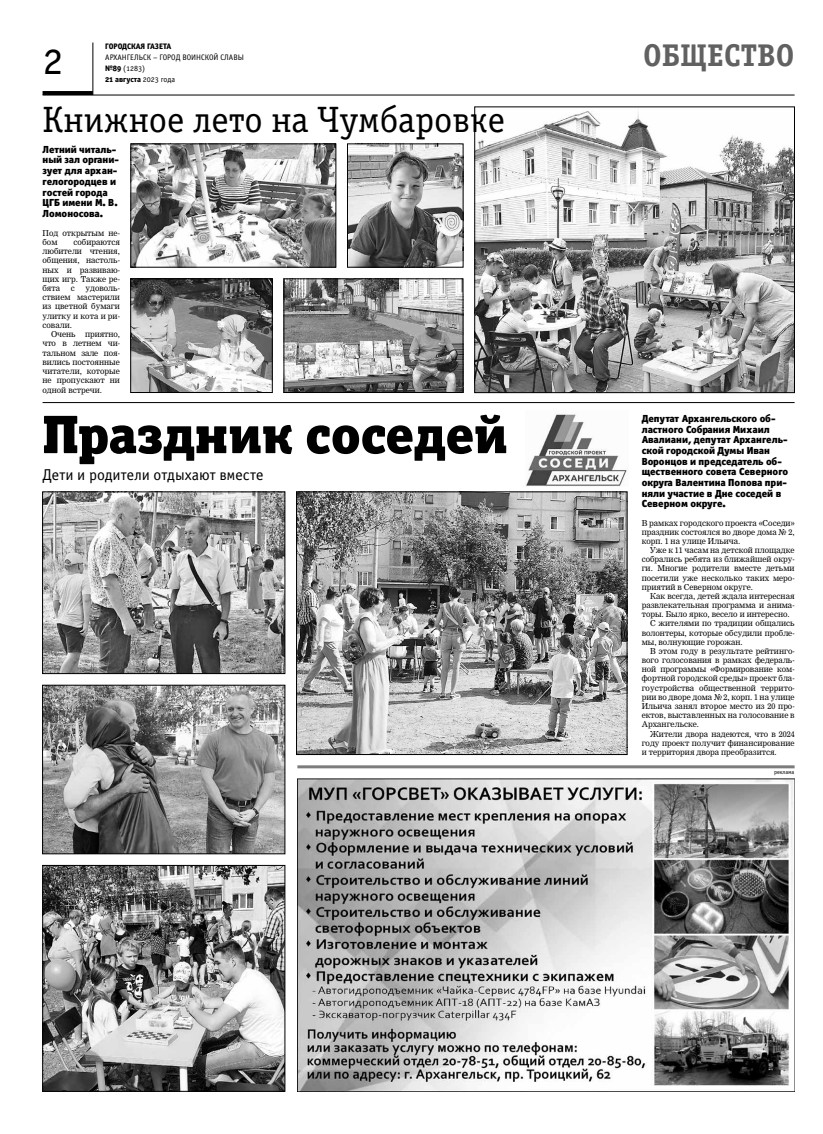
<style>
.page{position:relative;width:823px;height:1134px;background:#fff}
.page>*{position:absolute;margin:0;border:0;box-sizing:border-box;transform-origin:0 0}
.t1{font:54.3px "Officina Serif Black OSC";color:#000}
.t2{font:42px "Officina Serif Book OSC";color:#000}
.t3{font:36.8px "Officina Serif Book OSC";color:#000}
.t4{font:31.5px "Officina Serif Bold OSC";color:#616161}
.t5{font:15.8px "Officina Sans Book OSC";color:#000}
.t6{font:10.3px/10.7px "Officina Sans Black C";color:#000}
.t7{font:8px/9.2px "Nimrod Cyr";color:#000;text-align:justify}
.t8{font:8px/11px "Officina Sans Book OSC";color:#000}
.t9{font:8px "Officina Sans Extra Bold OSC";color:#000}
.t10{font:6px "Officina Sans Book OSC";letter-spacing:-.005em;color:#000}
.s1{font-family:"Officina Sans Extra Bold OSC"}
.s2{font-family:"Officina Sans Book OSC"}
</style>
<div class="page">
<hr style="left:93px;top:43px;width:1px;height:52px;background:#000">
<hr style="left:43px;top:95px;width:751px;height:1px;background:#000">
<hr style="left:43px;top:91px;width:50px;height:4px;background:#000">
<img style="left:297px;top:778px;width:497px;height:313px">
<hr style="left:297px;top:765px;width:497px;height:3px;background:#7c7c7c">
<img style="left:349px;top:146px;width:112px;height:119px">
<div style="left:347px;top:144px;width:116px;height:123px;border:1px solid #000"></div>
<img style="left:133px;top:146px;width:201px;height:119px">
<img style="left:44px;top:687px;width:239px;height:165px">
<div style="left:42px;top:685px;width:243px;height:169px;border:1px solid #000"></div>
<img style="left:45px;top:867px;width:238px;height:222px">
<div style="left:43px;top:865px;width:242px;height:226px;border:1px solid #000"></div>
<img style="left:298px;top:494px;width:326px;height:259px">
<div style="left:296px;top:492px;width:330px;height:263px;border:1px solid #000"></div>
<img style="left:132px;top:281px;width:138px;height:110px">
<div style="left:130px;top:279px;width:142px;height:114px;border:1px solid #000"></div>
<img style="left:476px;top:111px;width:316px;height:280px">
<div style="left:474px;top:107px;width:320px;height:286px;border:1px solid #000"></div>
<img style="left:44px;top:494px;width:239px;height:178px">
<div style="left:42px;top:492px;width:243px;height:182px;border:1px solid #000"></div>
<img style="left:285px;top:281px;width:176px;height:110px">
<div style="left:283px;top:279px;width:180px;height:114px;border:1px solid #000"></div>
<hr style="left:43px;top:402px;width:751px;height:1px;background:#000">
<img style="left:526px;top:414px;width:101px;height:72px">
<h2 class="t2" style="left:43px;top:37px;width:22px">2</h2>
<p class="t9" style="left:105px;top:41px;width:67px">Городская газета</p>
<p class="t8" style="left:105px;top:52px;width:140px">Архангельск – город вои нской славы <span class="s1">№89</span> (1283)</p>
<p class="t9" style="left:105px;top:74px;width:71px">21 августа <span class="s2">2023 года</span></p>
<h3 class="t3" style="left:43px;top:100px;width:464px">Книжное лето на Чумбаровке</h3>
<p class="t6" style="left:43px;top:144px;width:78px">Летний читаль&shy;ный зал органи&shy;зует для архан&shy;гелогородцев и гостей города<br>ЦГБ имени М. В.<br>Ломоносова.</p>
<p class="t7" style="left:43px;top:228px;width:79px">Под открытым не&shy;бом</p>
<p class="t7" style="left:43px;top:237px;width:79px;text-indent:31px">собираются любители чтения, общения, настоль&shy;ных и развиваю&shy;щих игр. Также ре&shy;бята</p>
<p class="t7" style="left:43px;top:283px;width:79px;text-indent:43px">удоволь&shy;ствием мастерили из цветной бумаги улитку и кота и ри&shy;совали.</p>
<p class="t7" style="left:43px;top:330px;width:79px;text-indent:9px">Очень приятно, что в летнем чи&shy;тальном зале поя&shy;вились постоянные читатели, которые не пропускают ни одной встречи.</p>
<h1 class="t1" style="left:43px;top:400px;width:466px">Праздник соседей</h1>
<h3 class="t5" style="left:43px;top:466px;width:222px">Дети и родители отдыхают вместе</h3>
<p class="t7" style="left:71px;top:283px;width:5px">с</p>
<h3 class="t4" style="left:642px;top:37px;width:153px">общество</h3>
<p class="t6" style="left:641px;top:413px;width:148px">Депутат Архангельского об&shy;ластного Собрания Михаил<br>Авалиани, депутат Архангель&shy;ской городской Думы Иван<br>Воронцов и председатель об&shy;щественного совета Северного округа Валентина Попова при&shy;няли участие в Дне соседей в<br>Северном округе.</p>
<p class="t7" style="left:641px;top:518px;width:154px">В рамках городского проекта «Соседи» праздник состоялся во дворе дома № 2, корп. 1 на улице Ильича.</p>
<p class="t7" style="left:641px;top:546px;width:154px;text-indent:9px">Уже к 11 часам на детской площадке собрались ребята из ближайшей окру&shy;ги. Многие родители вместе детьми посетили уже несколько таких меро&shy;приятий в Северном округе.</p>
<p class="t7" style="left:649px;top:591px;width:146px">Как всегда, детей ждала интересная</p>
<p class="t7" style="left:641px;top:601px;width:154px">развлекательная программа и анима-</p>
<p class="t7" style="left:641px;top:610px;width:149px">торы. Было ярко, весело и интересно.</p>
<p class="t7" style="left:649px;top:619px;width:146px">С жителями по традиции общались</p>
<p class="t7" style="left:641px;top:628px;width:154px">волонтеры, которые обсудили пробле-</p>
<p class="t7" style="left:641px;top:637px;width:102px">мы, волнующие горожан.</p>
<p class="t7" style="left:649px;top:646px;width:146px">В этом году в результате рейтинго-</p>
<p class="t7" style="left:641px;top:656px;width:154px">вого голосования в рамках федераль-</p>
<p class="t7" style="left:641px;top:665px;width:154px">ной программы «Формирование ком-</p>
<p class="t7" style="left:641px;top:674px;width:154px">фортной городской среды» проект бла-</p>
<p class="t7" style="left:641px;top:683px;width:154px">гоустройства общественной террито-</p>
<p class="t7" style="left:641px;top:692px;width:154px">рии во дворе дома № 2, корп. 1 на улице</p>
<p class="t7" style="left:641px;top:701px;width:154px">Ильича занял второе место из 20 про-</p>
<p class="t7" style="left:641px;top:711px;width:154px">ектов, выставленных на голосование в</p>
<p class="t7" style="left:641px;top:720px;width:59px">Архангельске.</p>
<p class="t7" style="left:649px;top:729px;width:146px">Жители двора надеются, что в 2024</p>
<p class="t7" style="left:641px;top:738px;width:154px">году проект получит финансирование</p>
<p class="t7" style="left:641px;top:747px;width:136px">и территория двора преобразится.</p>
<p class="t10" style="left:773px;top:769px;width:22px">реклама</p>
</div>
